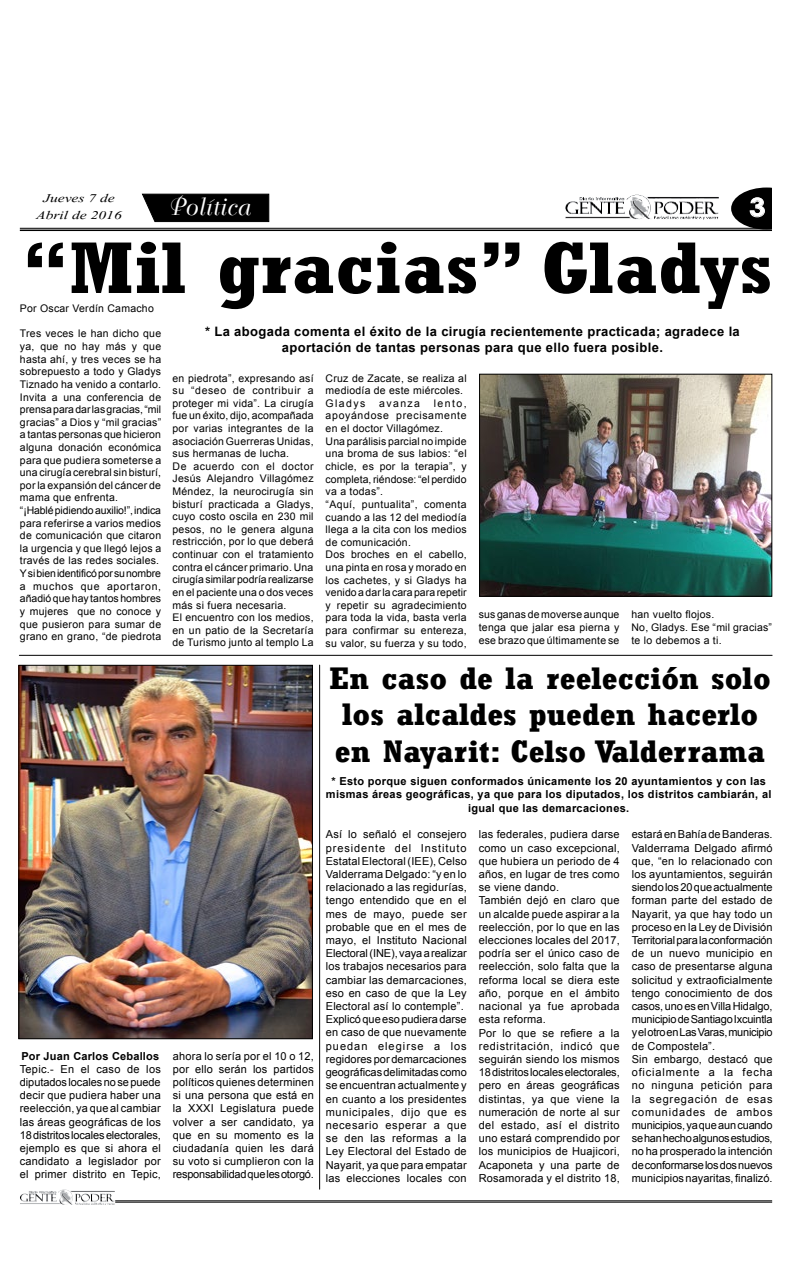
<style>
.page{position:relative;width:792px;height:1276px;background:#fff}
.page>*{position:absolute;margin:0;border:0;box-sizing:border-box;transform-origin:0 0}
.t1{font:700 condensed 71.8px "Rockwell";color:#000;scale:1.25 1}
.t2{font:700 condensed 30.6px/36.7px "Rockwell";color:#000;scale:1.21 1}
.t3{font:700 25.2px "Century Gothic";color:#fff;scale:1.14 1}
.t4{font:24px "Bellevue";letter-spacing:.03em;color:#fff}
.t5{font:14.6px/17.6px "Vijaya";color:#000;text-align:center;scale:1.32 1}
.t6{font:700 13px/15.6px "Arial";letter-spacing:.03em;color:#000;text-align:center}
.t7{font:11px/13.2px "Arial";letter-spacing:.02em;color:#000}
.t8{font:700 11px/13.2px "Arial";letter-spacing:.03em;color:#000;text-align:center}
.t9{font:10.5px/12.6px "Arial";letter-spacing:.025em;color:#000}
</style>
<div class="page">
<svg style="left:731px;top:187px;width:41px;height:41px"></svg>
<svg style="left:32px;top:227px;width:93px;height:5px"></svg>
<hr style="left:20px;top:228px;width:752px;height:1px;background:#000">
<hr style="left:20px;top:229px;width:752px;height:2px;background:#000">
<img style="left:626px;top:195px;width:24px;height:20px">
<svg style="left:141px;top:193px;width:129px;height:30px;background:#1c1c1c"></svg>
<hr style="left:115px;top:1200px;width:657px;height:1px;background:#000">
<hr style="left:115px;top:1201px;width:657px;height:1px;background:#000">
<img style="left:58px;top:1189px;width:14px;height:13px">
<img style="left:21px;top:667px;width:290px;height:370px">
<div style="left:19px;top:665px;width:294px;height:374px;border:1px solid #000"></div>
<hr style="left:19px;top:655px;width:753px;height:1px;background:#000">
<img style="left:481px;top:376px;width:289px;height:218px">
<div style="left:479px;top:374px;width:293px;height:222px;border:1px solid #000"></div>
<hr style="left:319px;top:665px;width:1px;height:524px;background:#000">
<h3 class="t5" style="left:36px;top:187px;width:66px">Jueves 7 de<br>Abril de 2016</h3>
<h3 class="t4" style="left:167px;top:193px;width:83px">Política</h3>
<h1 class="t1" style="left:22px;top:225px;width:602px">“Mil gracias” Gladys</h1>
<h3 class="t3" style="left:749px;top:188px;width:16px">3</h3>
<p class="t9" style="left:20px;top:302px;width:135px">Por Oscar Verdín Camacho</p>
<p class="t9" style="left:20px;top:327px;width:143px">Tres veces le han dicho que ya, que no hay más y que hasta ahí, y tres veces se ha sobrepuesto a todo y Gladys<br>Tiznado ha venido a contarlo.<br>Invita a una conferencia de prensa para dar las gracias, “mil gracias” a Dios y “mil gracias” a tantas personas que hicieron alguna donación económica para que pudiera someterse a una cirugía cerebral sin bisturí, por la expansión del cáncer de mama que enfrenta.<br>“¡Hablé pidiendo auxilio!”, indica para referirse a varios medios de comunicación que citaron la urgencia y que llegó lejos a través de las redes sociales.<br>Y si bien identificó por su nombre a muchos que aportaron, añadió que hay tantos hombres y mujeres que no conoce y que pusieron para sumar de grano en grano, “de piedrota</p>
<p class="t6" style="left:205px;top:324px;width:536px">* La abogada comenta el éxito de la cirugía recientemente practicada; agradece la aportación de tantas personas para que ello fuera posible.</p>
<p class="t9" style="left:173px;top:371px;width:143px">en piedrota”, expresando así su “deseo de contribuir a proteger mi vida”. La cirugía fue un éxito, dijo, acompañada por varias integrantes de la asociación Guerreras Unidas, sus hermanas de lucha.<br>De acuerdo con el doctor<br>Jesús Alejandro Villagómez<br>Méndez, la neurocirugía sin bisturí practicada a Gladys, cuyo costo oscila en 230 mil pesos, no le genera alguna restricción, por lo que deberá continuar con el tratamiento contra el cáncer primario. Una cirugía similar podría realizarse en el paciente una o dos veces más si fuera necesaria.<br>El encuentro con los medios, en un patio de la Secretaría de Turismo junto al templo La</p>
<p class="t9" style="left:326px;top:371px;width:143px">Cruz de Zacate, se realiza al mediodía de este miércoles.<br>Gladys</p>
<p class="t9" style="left:326px;top:397px;width:143px;text-indent:108px">lento, apoyándose precisamente en el doctor Villagómez.<br>Una parálisis parcial no impide una broma de sus labios: “el chicle, es por la terapia”, y completa, riéndose: “el perdido va a todas”.<br>“Aquí, puntualita”, comenta cuando a las 12 del mediodía llega a la cita con los medios de comunicación.<br>Dos broches en el cabello, una pinta en rosa y morado en los cachetes, y si Gladys ha venido a dar la cara para repetir y repetir su agradecimiento para toda la vida, basta verla para confirmar su entereza, su valor, su fuerza y su todo,</p>
<p class="t9" style="left:379px;top:397px;width:42px">avanza</p>
<p class="t9" style="left:479px;top:608px;width:142px;text-align:justify">sus ganas de moverse aunque tenga que jalar esa pierna y ese brazo que últimamente se</p>
<p class="t9" style="left:631px;top:608px;width:142px">han vuelto flojos.<br>No, Gladys. Ese “mil gracias” te lo debemos a ti.</p>
<h2 class="t2" style="left:330px;top:659px;width:366px">En caso de la reelección solo los alcaldes pueden hacerlo en Nayarit: Celso Valderrama</h2>
<p class="t8" style="left:21px;top:1049px;width:139px">Por Juan Carlos Ceballos</p>
<p class="t7" style="left:20px;top:1062px;width:143px;text-align:justify">Tepic.- En el caso de los diputados locales no se puede decir que pudiera haber una reelección, ya que al cambiar las áreas geográficas de los 18 distritos locales electorales, ejemplo es que si ahora el candidato a legislador por el primer distrito en Tepic,</p>
<p class="t7" style="left:173px;top:1049px;width:143px;text-align:justify">ahora lo sería por el 10 o 12, por ello serán los partidos políticos quienes determinen si una persona que está en la XXXI Legislatura puede volver a ser candidato, ya que en su momento es la ciudadanía quien les dará su voto si cumplieron con la responsabilidad que les otorgó.</p>
<p class="t8" style="left:326px;top:775px;width:447px">* Esto porque siguen conformados únicamente los 20 ayuntamientos y con las mismas áreas geográficas, ya que para los diputados, los distritos cambiarán, al igual que las demarcaciones.</p>
<p class="t7" style="left:326px;top:828px;width:142px">Así lo señaló el consejero presidente del Instituto<br>Estatal Electoral (IEE), Celso<br>Valderrama Delgado: “y en lo relacionado a las regidurías, tengo entendido que en el mes de mayo, puede ser probable que en el mes de mayo, el Instituto Nacional<br>Electoral (INE), vaya a realizar los trabajos necesarios para cambiar las demarcaciones, eso en caso de que la Ley<br>Electoral así lo contemple”.<br>Explicó que eso pudiera darse en caso de que nuevamente puedan elegirse a los regidores por demarcaciones geográficas delimitadas como se encuentran actualmente y en cuanto a los presidentes municipales, dijo que es necesario esperar a que se den las reformas a la<br>Ley Electoral del Estado de<br>Nayarit, ya que para empatar las elecciones locales con</p>
<p class="t7" style="left:479px;top:828px;width:142px">las federales, pudiera darse como un caso excepcional, que hubiera un periodo de 4 años, en lugar de tres como se viene dando.<br>También dejó en claro que un alcalde puede aspirar a la reelección, por lo que en las elecciones locales del 2017, podría ser el único caso de reelección, solo falta que la reforma local se diera este año, porque en el ámbito nacional ya fue aprobada esta reforma.<br>Por lo que se refiere a la redistritación, indicó que seguirán siendo los mismos<br>18 distritos locales electorales, pero en áreas geográficas distintas, ya que viene la numeración de norte al sur del estado, así el distrito uno estará comprendido por los municipios de Huajicori,<br>Acaponeta y una parte de<br>Rosamorada y el distrito 18,</p>
<p class="t7" style="left:632px;top:828px;width:142px">estará en Bahía de Banderas.<br>Valderrama Delgado afirmó que, “en lo relacionado con los ayuntamientos, seguirán siendo los 20 que actualmente forman parte del estado de<br>Nayarit, ya que hay todo un proceso en la Ley de División<br>Territorial para la conformación de un nuevo municipio en caso de presentarse alguna solicitud y extraoficialmente tengo conocimiento de dos casos, uno es en Villa Hidalgo, municipio de Santiago Ixcuintla y el otro en Las Varas, municipio de Compostela”.<br>Sin embargo, destacó que oficialmente a la fecha no ninguna petición para la segregación de esas comunidades de ambos municipios, ya que aun cuando se han hecho algunos estudios, no ha prosperado la intención de conformarse los dos nuevos municipios nayaritas, finalizó.</p>
</div>
